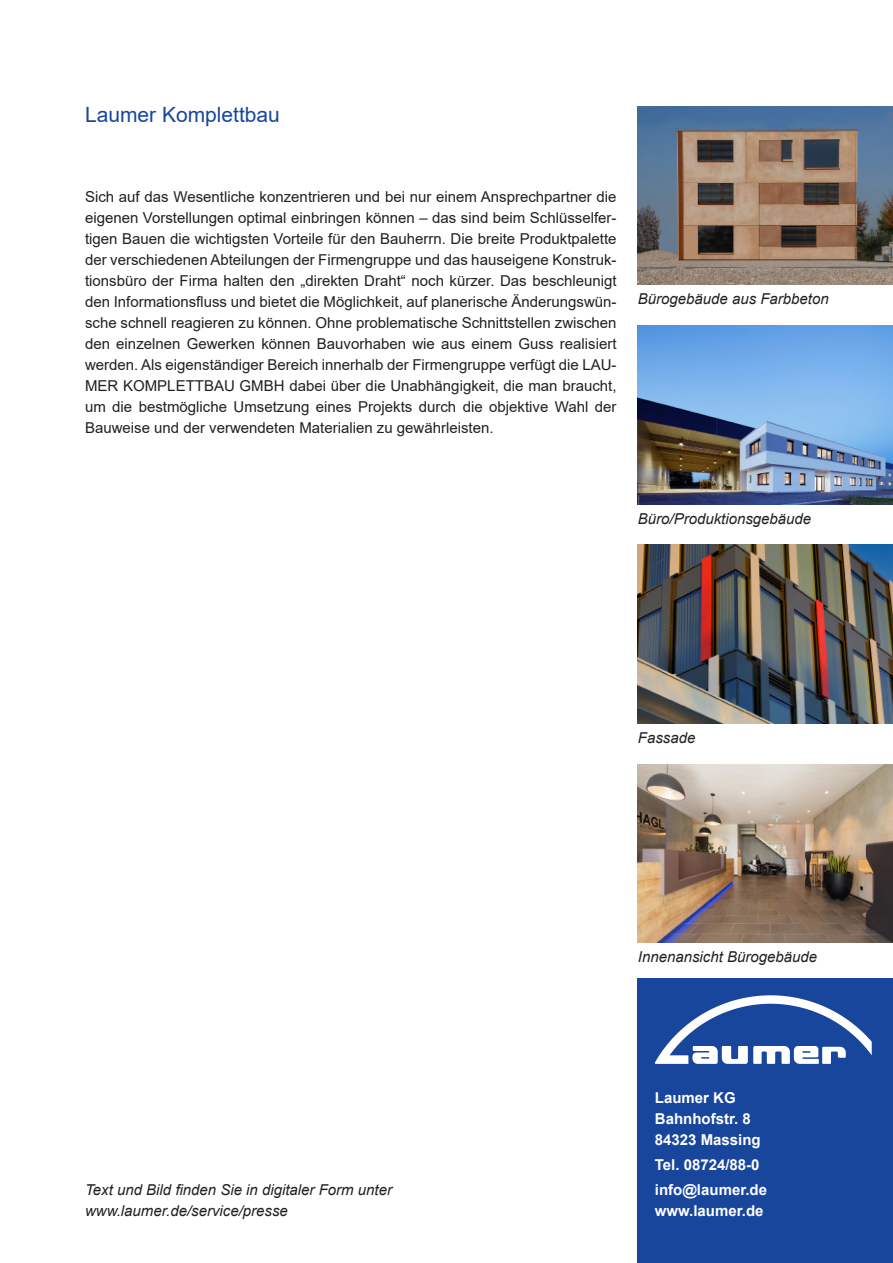
<style>
.page{position:relative;width:893px;height:1263px;background:#fff}
.page>*{position:absolute;margin:0;border:0;box-sizing:border-box;transform-origin:0 0}
.t1{font:21px "Arial";color:#18469d}
.t2{font:15px/21px "Arial";color:#231f20;text-align:justify}
.t3{font:italic 15px/21px "Arial";color:#231f20}
.t4{font:700 15px/21px "Arial";color:#fff}
</style>
<div class="page">
<div style="left:638px;top:978px;width:255px;height:285px;background:#18469d"></div>
<img style="left:638px;top:106px;width:255px;height:179px">
<img style="left:638px;top:326px;width:255px;height:178px">
<img style="left:638px;top:545px;width:255px;height:178px">
<img style="left:638px;top:764px;width:255px;height:179px">
<svg style="left:655px;top:995px;width:217px;height:69px"></svg>
<h1 class="t1" style="left:85px;top:100px;width:196px">Laumer Komplettbau</h1>
<p class="t2" style="left:85px;top:186px;width:533px">Sich auf das Wesentliche konzentrieren und bei nur einem Ansprechpartner die eigenen Vorstellungen optimal einbringen können – das sind beim Schlüsselfer&shy;tigen Bauen die wichtigsten Vorteile für den Bauherrn. Die breite Produktpalette der verschiedenen Abteilungen der Firmengruppe und das hauseigene Konstruk&shy;tionsbüro der Firma halten den „direkten Draht“ noch kürzer. Das beschleunigt den Informationsfluss und bietet die Möglichkeit, auf planerische Änderungswün&shy;sche schnell reagieren zu können. Ohne problematische Schnittstellen zwischen den einzelnen Gewerken können Bauvorhaben wie aus einem Guss realisiert werden. Als eigenständiger Bereich innerhalb der Firmengruppe verfügt die LAU-MER KOMPLETTBAU GMBH dabei über die Unabhängigkeit, die man braucht, um die bestmögliche Umsetzung eines Projekts durch die objektive Wahl der Bauweise und der verwendeten Materialien zu gewährleisten.</p>
<p class="t3" style="left:638px;top:289px;width:192px">Bürogebäude aus Farbbeton</p>
<p class="t3" style="left:638px;top:508px;width:175px">Büro/Produktionsgebäude</p>
<p class="t3" style="left:638px;top:727px;width:59px">Fassade</p>
<p class="t3" style="left:85px;top:1179px;width:309px">Text und Bild finden Sie in digitaler Form unter www.laumer.de/service/presse</p>
<p class="t3" style="left:638px;top:947px;width:181px">Innenansicht Bürogebäude</p>
<p class="t4" style="left:655px;top:1087px;width:107px">Laumer KG<br>Bahnhofstr. 8<br>84323 Massing</p>
<p class="t4" style="left:655px;top:1152px;width:114px;line-height:25.2px">Tel. 08724/88-0 info@laumer.de</p>
<p class="t4" style="left:655px;top:1200px;width:110px">www.laumer.de</p>
</div>
